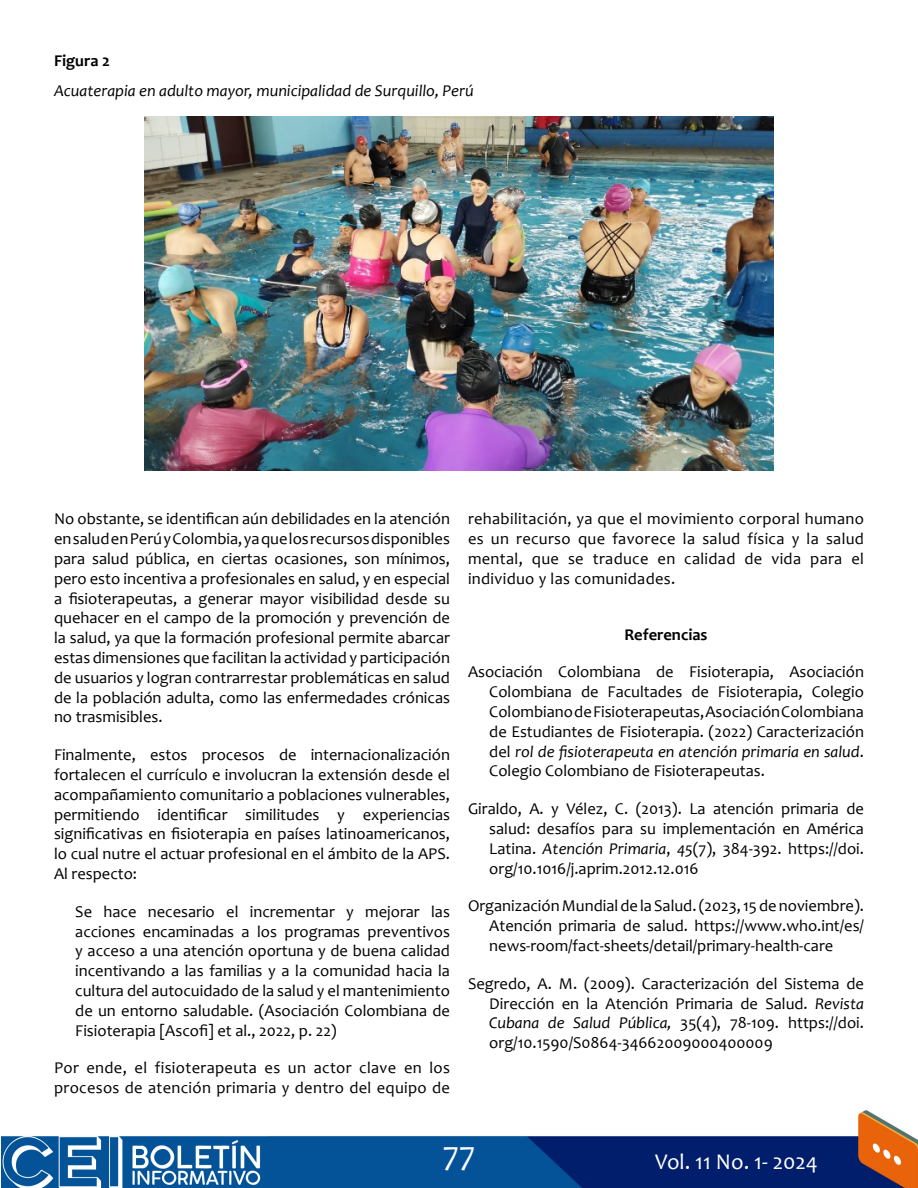
<style>
.page{position:relative;width:918px;height:1188px;background:#fff}
.page>*{position:absolute;margin:0;border:0;box-sizing:border-box;transform-origin:0 0}
.t1{font:34.5px "Candara";color:#fff}
.t2{font:22.5px "Candara";color:#fff}
.t3{font:16.5px/19.8px "Candara";color:#000;text-align:justify}
.t4{font:16.5px/19.8px "Candara";letter-spacing:.02em;color:#000}
.t5{font:italic 16.5px "Candara";color:#000}
.t6{font:700 16.5px "Candara";color:#000}
.s1{font-style:italic}
</style>
<div class="page">
<img style="left:1px;top:1110px;width:917px;height:78px">
<img style="left:145px;top:117px;width:628px;height:354px">
<p class="t6" style="left:54px;top:50px;width:58px">Figura 2</p>
<p class="t5" style="left:54px;top:80px;width:421px">Acuaterapia en adulto mayor, municipalidad de Surquillo, Perú</p>
<p class="t3" style="left:54px;top:509px;width:398px">No obstante, se identifican aún debilidades en la atención en salud en Perú y Colombia, ya que los recursos disponibles para salud pública, en ciertas ocasiones, son mínimos, pero esto incentiva a profesionales en salud, y en especial a fisioterapeutas, a generar mayor visibilidad desde su quehacer en el campo de la promoción y prevención de la salud, ya que la formación profesional permite abarcar estas dimensiones que facilitan la actividad y participación de usuarios y logran contrarrestar problemáticas en salud de la población adulta, como las enfermedades crónicas no trasmisibles.</p>
<p class="t3" style="left:54px;top:745px;width:398px">Finalmente, estos procesos de internacionalización fortalecen el currículo e involucran la extensión desde el acompañamiento comunitario a poblaciones vulnerables, permitiendo identificar similitudes y experiencias significativas en fisioterapia en países latinoamericanos, lo cual nutre el actuar profesional en el ámbito de la APS.<br>Al respecto:</p>
<p class="t3" style="left:75px;top:901px;width:376px">Se hace necesario el incrementar y mejorar las acciones encaminadas a los programas preventivos y acceso a una atención oportuna y de buena calidad incentivando a las familias y a la comunidad hacia la cultura del autocuidado de la salud y el mantenimiento de un entorno saludable. (Asociación Colombiana de Fisioterapia [Ascofi] et al., 2022, p. 22)</p>
<p class="t4" style="left:54px;top:1058px;width:398px">Por ende, el fisioterapeuta es un actor clave en los procesos de atención primaria y dentro del equipo de</p>
<p class="t3" style="left:468px;top:509px;width:398px">rehabilitación, ya que el movimiento corporal humano es un recurso que favorece la salud física y la salud mental, que se traduce en calidad de vida para el individuo y las comunidades.</p>
<p class="t6" style="left:624px;top:624px;width:85px">Referencias</p>
<p class="t3" style="left:489px;top:662px;width:376px;text-indent:-21px">Asociación Colombiana de Fisioterapia, Asociación Colombiana de Facultades de Fisioterapia, Colegio Colombiano de Fisioterapeutas, Asociación Colombiana de Estudiantes de Fisioterapia. (2022) Caracterización del <span class="s1">rol de fisioterapeuta en atención primaria en salud</span>.<br>Colegio Colombiano de Fisioterapeutas.</p>
<p class="t3" style="left:489px;top:799px;width:376px;text-indent:-21px">Giraldo, A. y Vélez, C. (2013). La atención primaria de salud: desafíos para su implementación en América Latina. <span class="s1">Atención Primaria</span>, <span class="s1">45</span>(7), 384-392. https://doi. org/10.1016/j.aprim.2012.12.016</p>
<p class="t3" style="left:489px;top:896px;width:376px;text-indent:-21px">Organización Mundial de la Salud. (2023, 15 de noviembre).<br>Atención primaria de salud. https://www.who.int/es/ news-room/fact-sheets/detail/primary-health-care</p>
<p class="t3" style="left:489px;top:973px;width:376px;text-indent:-21px">Segredo, A. M. (2009). Caracterización del Sistema de Dirección en la Atención Primaria de Salud. <span class="s1">Revista Cubana de Salud Pública,</span> 35(4), 78-109. https://doi. org/10.1590/S0864-34662009000400009</p>
<h1 class="t1" style="left:443px;top:1132px;width:34px">77</h1>
<h2 class="t2" style="left:655px;top:1147px;width:164px">Vol. 11 No. 1- 2024</h2>
</div>
